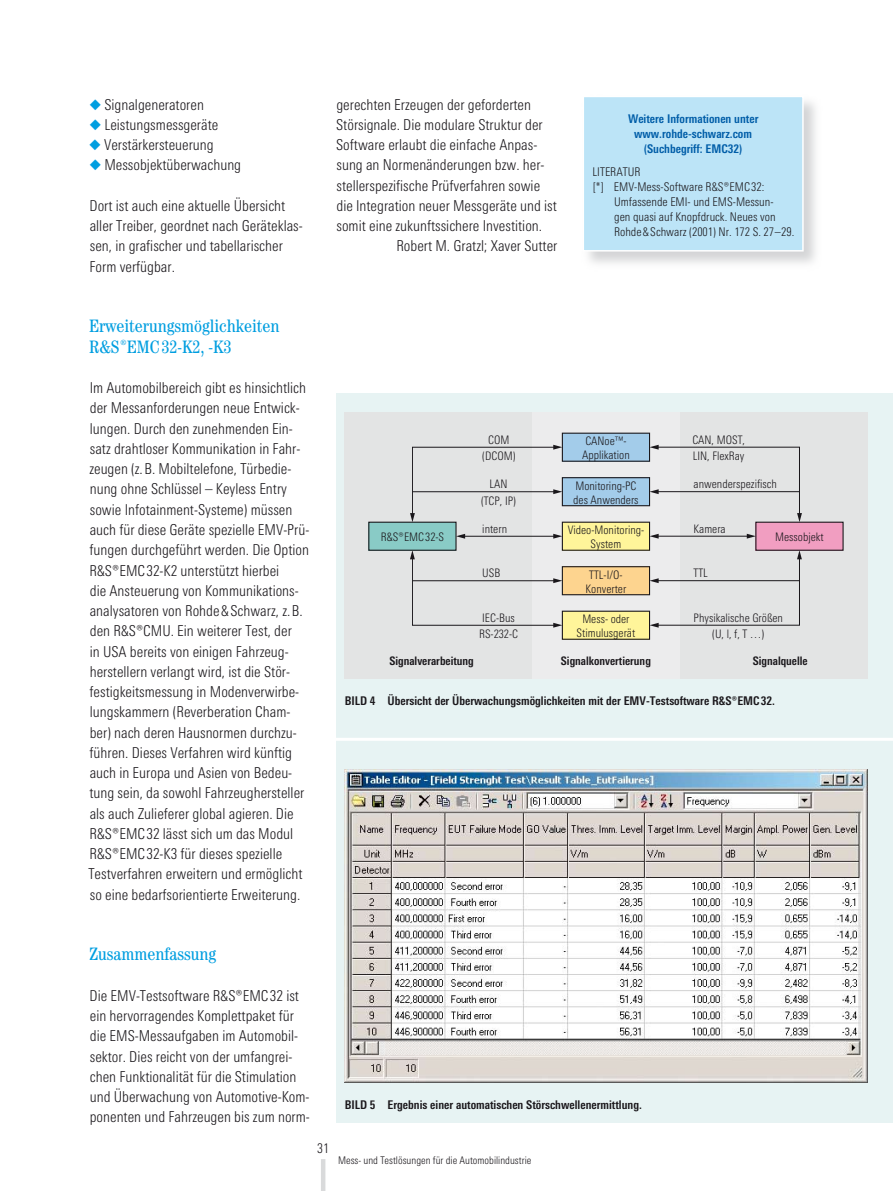
<style>
.page{position:relative;width:893px;height:1191px;background:#fff}
.page>*{position:absolute;margin:0;border:0;box-sizing:border-box;transform-origin:0 0}
.t1{font:condensed 18px/20.2px "Century";color:#009ee0}
.t2{font:300 15px/20.2px "RS Univers Cond";color:#1a171b}
.t3{font:300 13.5px "RS Univers Cond";color:#1a171b}
.t4{font:300 12px "RS Univers Cond";color:#1a171b}
.t5{font:700 12px "RS Univers Cond";color:#1a171b}
.t6{font:700 12px/15px "RS Univers Cond";color:#005da8;text-align:center}
.t7{font:300 11.7px/14.1px "RS Univers Cond";color:#1a171b;text-align:center}
.t8{font:700 11.7px "RS Univers Cond";color:#1a171b}
.t9{font:300 10.5px "RS Univers Cond";color:#1a171b}
.t10{font:condensed 7.5px "Century";color:#009ee0}
.s1{color:#009ee0}
</style>
<div class="page">
<div style="left:336px;top:393px;width:557px;height:730px;background:#e7f3f3"></div>
<hr style="left:336px;top:738px;width:557px;height:3px;background:#fff">
<hr style="left:321px;top:1161px;width:4px;height:30px;background:#d9dadb">
<div style="left:344px;top:413px;width:188px;height:266px;background:#e3e4e4"></div>
<div style="left:680px;top:413px;width:187px;height:266px;background:#e3e4e4"></div>
<div style="left:532px;top:413px;width:148px;height:266px;background:#ececed"></div>
<div style="left:562px;top:433px;width:87px;height:28px;background:#a3ccea"></div>
<div style="left:562px;top:432px;width:88px;height:30px;border:1px solid #1a171b"></div>
<div style="left:562px;top:478px;width:87px;height:28px;background:#a3ccea"></div>
<div style="left:562px;top:477px;width:88px;height:29px;border:1px solid #1a171b"></div>
<svg style="left:410px;top:445px;width:152px;height:77px"></svg>
<svg style="left:649px;top:445px;width:153px;height:76px"></svg>
<div style="left:562px;top:522px;width:87px;height:28px;background:#fff59a"></div>
<div style="left:562px;top:521px;width:88px;height:30px;border:1px solid #1a171b"></div>
<hr style="left:463px;top:536px;width:92px;height:1px;background:#1a171b">
<svg style="left:553px;top:534px;width:9px;height:4px"></svg>
<svg style="left:457px;top:534px;width:8px;height:4px"></svg>
<hr style="left:657px;top:536px;width:92px;height:1px;background:#1a171b">
<svg style="left:649px;top:534px;width:10px;height:4px"></svg>
<div style="left:562px;top:566px;width:87px;height:29px;background:#fdd48f"></div>
<div style="left:562px;top:566px;width:88px;height:29px;border:1px solid #1a171b"></div>
<div style="left:562px;top:611px;width:87px;height:28px;background:#fff59a"></div>
<div style="left:562px;top:610px;width:88px;height:30px;border:1px solid #1a171b"></div>
<svg style="left:410px;top:550px;width:152px;height:77px"></svg>
<svg style="left:649px;top:550px;width:153px;height:77px"></svg>
<div style="left:756px;top:522px;width:87px;height:28px;background:#f19ec1"></div>
<div style="left:755px;top:521px;width:89px;height:30px;border:1px solid #1a171b"></div>
<div style="left:369px;top:522px;width:87px;height:28px;background:#89cbc6"></div>
<div style="left:368px;top:521px;width:89px;height:30px;border:1px solid #1a171b"></div>
<svg style="left:747px;top:534px;width:9px;height:4px"></svg>
<img style="left:344px;top:769px;width:523px;height:314px">
<div style="left:581px;top:94px;width:242px;height:177px;background:#c5c6c8;opacity:.75"></div>
<div style="left:583px;top:96px;width:220px;height:155px;background:#bce4f7"></div>
<div style="left:583px;top:96px;width:221px;height:155px;border:2px solid #fff"></div>
<p class="t2" style="left:90px;top:94px;width:116px"><span class="s1">◆</span> Signalgeneratoren</p>
<p class="t2" style="left:90px;top:114px;width:130px"><span class="s1">◆</span> Leistungsmessgeräte</p>
<p class="t2" style="left:89px;top:135px;width:126px"><span class="s1">◆</span> Verstärkersteuerung</p>
<p class="t2" style="left:90px;top:155px;width:153px"><span class="s1">◆</span> Messobjektüberwachung</p>
<p class="t2" style="left:90px;top:195px;width:215px">Dort ist auch eine aktuelle Übersicht aller Treiber, geordnet nach Geräteklas&shy;sen, in grafischer und tabellarischer Form verfügbar.</p>
<p class="t2" style="left:336px;top:94px;width:196px">gerechten Erzeugen der geforderten</p>
<p class="t2" style="left:336px;top:114px;width:208px">Störsignale. Die modulare Struktur der</p>
<p class="t2" style="left:336px;top:135px;width:203px">Software erlaubt die einfache Anpas-</p>
<p class="t2" style="left:336px;top:155px;width:210px">sung an Normenänderungen bzw. her-</p>
<p class="t2" style="left:336px;top:175px;width:205px">stellerspezifische Prüfverfahren sowie</p>
<p class="t2" style="left:336px;top:195px;width:222px">die Integration neuer Messgeräte und ist</p>
<p class="t2" style="left:336px;top:216px;width:207px">somit eine zukunftssichere Investition.</p>
<p class="t2" style="left:396px;top:236px;width:163px">Robert M. Gratzl; Xaver Sutter</p>
<p class="t6" style="left:628px;top:111px;width:132px">Weitere Informationen unter www.rohde-schwarz.com (Suchbegriff: EMC32)</p>
<p class="t4" style="left:593px;top:165px;width:50px">LITERATUR</p>
<p class="t4" style="left:593px;top:180px;width:173px">[*] EMV-Mess-Software R&amp;S®EMC32:</p>
<p class="t4" style="left:614px;top:195px;width:161px">Umfassende EMI- und EMS-Messun-</p>
<p class="t4" style="left:614px;top:210px;width:163px">gen quasi auf Knopfdruck. Neues von</p>
<p class="t4" style="left:614px;top:225px;width:182px">Rohde&amp;Schwarz (2001) Nr. 172 S. 27–29.</p>
<p class="t1" style="left:89px;top:316px;width:192px">Erweiterungsmöglichkeiten<br>R&amp;S EMC32-K2, -K3</p>
<p class="t10" style="left:120px;top:338px;width:7px">®</p>
<p class="t2" style="left:88px;top:378px;width:222px">Im Automobilbereich gibt es hinsichtlich der Messanforderungen neue Entwick&shy;lungen. Durch den zunehmenden Ein&shy;satz drahtloser Kommunikation in Fahr&shy;zeugen (z.B. Mobiltelefone, Türbedie&shy;nung ohne Schlüssel – Keyless Entry sowie Infotainment-Systeme) müssen auch für diese Geräte spezielle EMV-Prü&shy;fungen durchgeführt werden. Die Option R&amp;S®EMC32-K2 unterstützt hierbei<br>die Ansteuerung von Kommunikations&shy;analysatoren von Rohde&amp;Schwarz, z.B. den R&amp;S®CMU. Ein weiterer Test, der<br>in USA bereits von einigen Fahrzeug&shy;herstellern verlangt wird, ist die Stör&shy;festigkeitsmessung in Modenverwirbe&shy;lungskammern (Reverberation Cham&shy;ber) nach deren Hausnormen durchzu&shy;führen. Dieses Verfahren wird künftig auch in Europa und Asien von Bedeu&shy;tung sein, da sowohl Fahrzeughersteller als auch Zulieferer global agieren. Die R&amp;S®EMC32 lässt sich um das Modul R&amp;S®EMC32-K3 für dieses spezielle Testverfahren erweitern und ermöglicht so eine bedarfsorientierte Erweiterung.</p>
<p class="t7" style="left:482px;top:432px;width:35px;line-height:16px">COM (DCOM)</p>
<p class="t7" style="left:692px;top:432px;width:54px;line-height:16px;text-align:left">CAN, MOST,<br>LIN, FlexRay</p>
<p class="t7" style="left:573px;top:478px;width:67px;text-align:left">Monitoring-PC des Anwenders</p>
<p class="t7" style="left:582px;top:434px;width:49px;text-align:left">CANoe™-<br>Applikation</p>
<p class="t7" style="left:481px;top:476px;width:36px;line-height:16px">LAN (TCP, IP)</p>
<p class="t7" style="left:694px;top:477px;width:85px">anwenderspezifisch</p>
<p class="t7" style="left:568px;top:523px;width:78px">Video-Monitoring-<br>System</p>
<p class="t7" style="left:482px;top:522px;width:26px">intern</p>
<p class="t7" style="left:694px;top:522px;width:34px">Kamera</p>
<p class="t7" style="left:586px;top:567px;width:42px">TTL-I/O-<br>Konverter</p>
<p class="t7" style="left:381px;top:529px;width:65px">R&amp;S®EMC32-S</p>
<p class="t7" style="left:775px;top:529px;width:50px">Messobjekt</p>
<p class="t7" style="left:482px;top:566px;width:20px">USB</p>
<p class="t7" style="left:694px;top:566px;width:16px">TTL</p>
<p class="t7" style="left:577px;top:612px;width:60px">Mess- oder<br>Stimulusgerät</p>
<p class="t7" style="left:479px;top:610px;width:40px;line-height:16px;text-align:left">IEC-Bus<br>RS-232-C</p>
<p class="t7" style="left:694px;top:610px;width:91px;line-height:16px">Physikalische Größen (U, l, f, T …)</p>
<p class="t8" style="left:561px;top:653px;width:91px">Signalkonvertierung</p>
<p class="t8" style="left:389px;top:653px;width:86px">Signalverarbeitung</p>
<p class="t8" style="left:753px;top:653px;width:56px">Signalquelle</p>
<p class="t5" style="left:345px;top:693px;width:432px">BILD 4 Übersicht der Überwachungsmöglichkeiten mit der EMV-Testsoftware R&amp;S®EMC32.</p>
<p class="t1" style="left:90px;top:944px;width:128px">Zusammenfassung</p>
<p class="t2" style="left:90px;top:985px;width:222px">Die EMV-Testsoftware R&amp;S®EMC32 ist ein hervorragendes Komplettpaket für die EMS-Messaufgaben im Automobil&shy;sektor. Dies reicht von der umfangrei&shy;chen Funktionalität für die Stimulation und Überwachung von Automotive-Kom&shy;ponenten und Fahrzeugen bis zum norm-</p>
<p class="t3" style="left:317px;top:1140px;width:13px">31</p>
<p class="t5" style="left:345px;top:1097px;width:299px">BILD 5 Ergebnis einer automatischen Störschwellenermittlung.</p>
<p class="t9" style="left:338px;top:1153px;width:195px">Mess- und Testlösungen für die Automobilindustrie</p>
</div>
